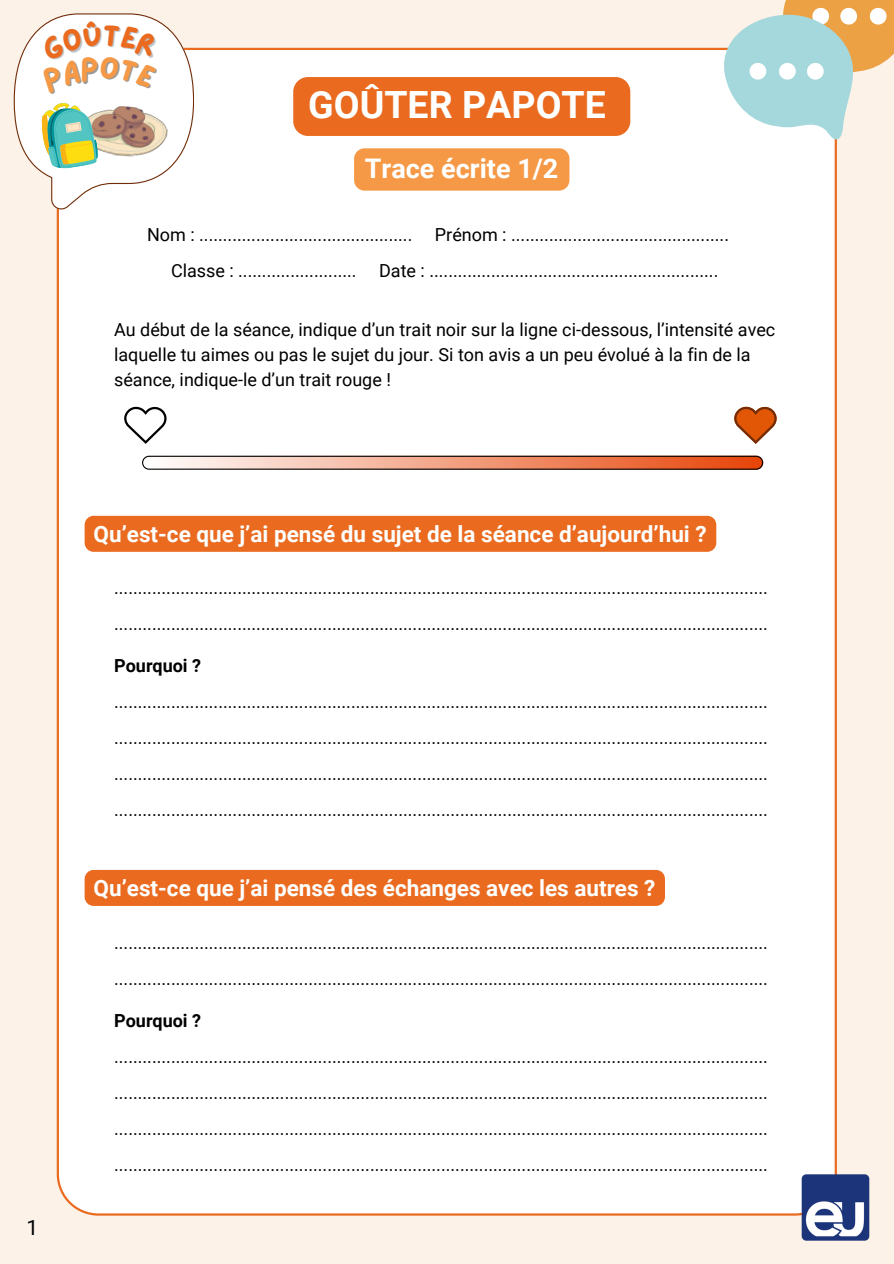
<style>
.page{position:relative;width:894px;height:1264px;background:#fff}
.page>*{position:absolute;margin:0;border:0;box-sizing:border-box;transform-origin:0 0}
.t1{font:700 37.5px "Roboto";color:#feffff}
.t2{font:700 27px "Roboto";color:#feffff}
.t3{font:700 22.5px "Roboto";color:#feffff}
.t4{font:21px "Roboto";color:#000}
.t5{font:18px/36px "Roboto";color:#000}
.t6{font:700 18px "Roboto";color:#000}
</style>
<div class="page">
<div style="left:0;top:0;width:893px;height:1263px;background:#fdf2e8"></div>
<div style="left:57px;top:48px;width:779px;height:1167px;background:#fff"></div>
<img style="left:800px;top:1174px;width:70px;height:66px">
<svg style="left:716px;top:0;width:177px;height:141px"></svg>
<div style="left:293px;top:77px;width:337px;height:59px;background:#ea6b20;border-radius:15px"></div>
<div style="left:354px;top:148px;width:215px;height:43px;background:#f69946"></div>
<div style="left:85px;top:516px;width:631px;height:36px;background:#ea6b20;border-radius:9px"></div>
<div style="left:85px;top:869px;width:579px;height:36px;background:#ea6b20"></div>
<svg style="left:142px;top:455px;width:621px;height:15px"></svg>
<svg style="left:142px;top:455px;width:621px;height:14px;background:#d89379"></svg>
<svg style="left:124px;top:407px;width:43px;height:37px;background:#d4d4d4"></svg>
<svg style="left:734px;top:407px;width:42px;height:37px;background:#d78555"></svg>
<svg style="left:14px;top:13px;width:180px;height:197px;background:#edece3"></svg>
<p class="t4" style="left:26px;top:1215px;width:13px">1</p>
<h4 class="t1" style="left:308px;top:83px;width:299px">GOÛTER PAPOTE</h4>
<p class="t2" style="left:365px;top:153px;width:195px">Trace écrite 1/2</p>
<p class="t5" style="left:147px;top:216px;width:583px">Nom : ............................................. Prénom : ..............................................</p>
<p class="t5" style="left:171px;top:252px;width:548px">Classe : ......................... Date : .............................................................</p>
<p class="t5" style="left:114px;top:318px;width:662px;line-height:25px">Au début de la séance, indique d’un trait noir sur la ligne ci-dessous, l’intensité avec laquelle tu aimes ou pas le sujet du jour. Si ton avis a un peu évolué à la fin de la séance, indique-le d’un trait rouge !</p>
<p class="t3" style="left:94px;top:521px;width:614px">Qu’est-ce que j’ai pensé du sujet de la séance d’aujourd’hui ?</p>
<p class="t5" style="left:114px;top:570px;width:655px">.......................................................................................................................................... ..........................................................................................................................................</p>
<p class="t6" style="left:114px;top:655px;width:88px">Pourquoi ?</p>
<p class="t5" style="left:114px;top:684px;width:655px;text-align:justify">.......................................................................................................................................... .......................................................................................................................................... .......................................................................................................................................... ..........................................................................................................................................</p>
<p class="t3" style="left:94px;top:875px;width:563px">Qu’est-ce que j’ai pensé des échanges avec les autres ?</p>
<p class="t5" style="left:114px;top:924px;width:655px">.......................................................................................................................................... ..........................................................................................................................................</p>
<p class="t6" style="left:114px;top:1010px;width:88px">Pourquoi ?</p>
<p class="t5" style="left:114px;top:1038px;width:655px;text-align:justify">.......................................................................................................................................... .......................................................................................................................................... .......................................................................................................................................... ..........................................................................................................................................</p>
</div>
